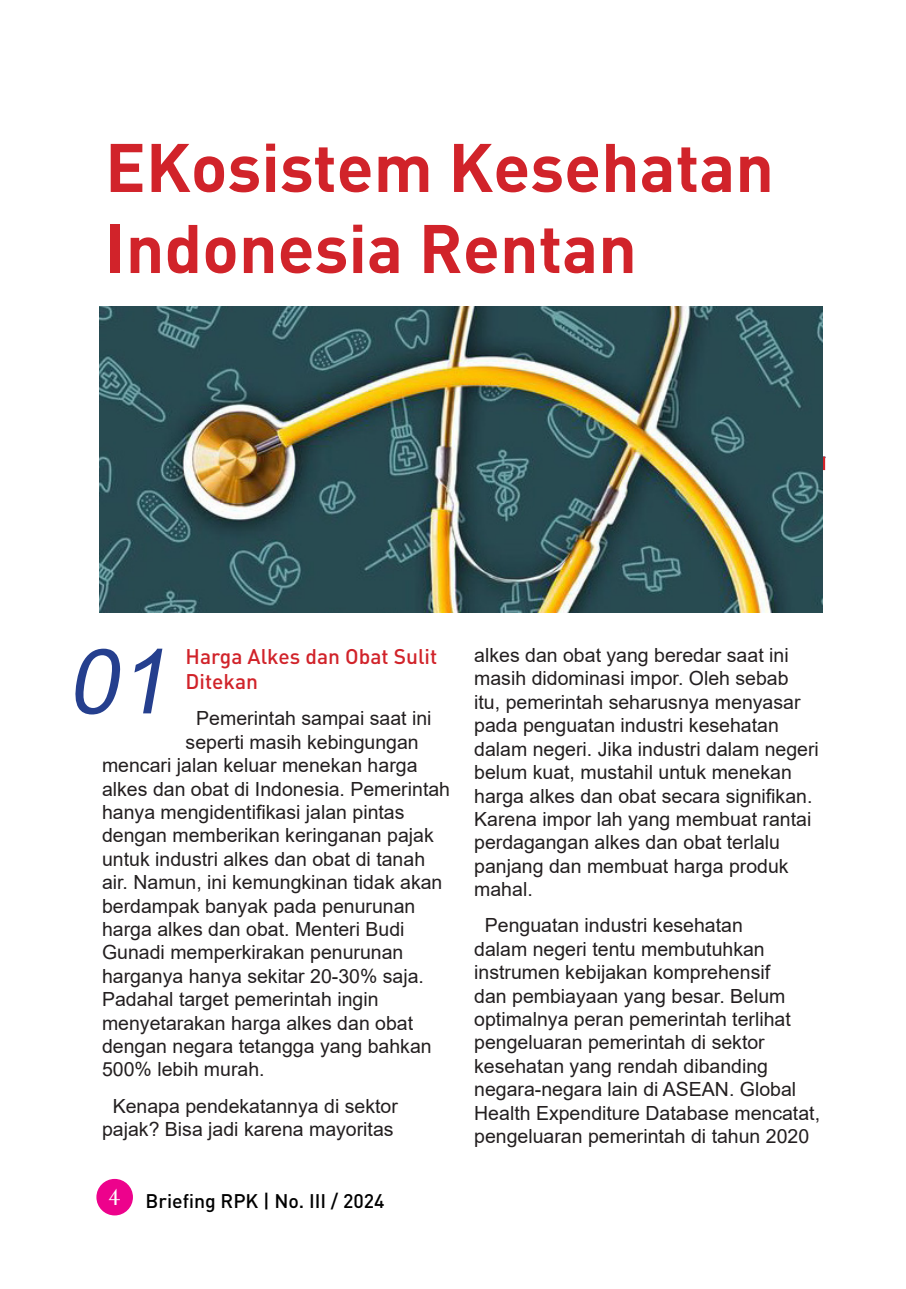
<style>
.page{position:relative;width:906px;height:1289px;background:#fff}
.page>*{position:absolute;margin:0;border:0;box-sizing:border-box;transform-origin:0 0}
.t1{font:italic 90px "Arial";color:#253f8e}
.t2{font:700 67.5px/81px "DIN Pro";color:#d1232a}
.Sub_JUDUL{font:500 21px/25.2px "DIN Pro";color:#d1232a}
.t3{font:19.5px/23.4px "Arial";color:#231f20}
.t4{font:500 19.5px "DIN Pro";color:#000}
.t5{font:19.5px "New Yorker W01 Type";color:#fff}
</style>
<div class="page">
<div style="left:97px;top:1179px;width:35px;height:35px;background:#ed028c;border-radius:50%"></div>
<div style="left:96px;top:1178px;width:37px;height:37px;border:2px solid #ed028c;border-radius:50%"></div>
<svg style="left:822px;top:456px;width:3px;height:14px"></svg>
<img style="left:99px;top:306px;width:723px;height:306px">
<p class="t2" style="left:105px;top:124px;width:670px">EKosistem Kesehatan<br>Indonesia Rentan</p>
<p class="t1" style="left:67px;top:619px;width:123px">01</p>
<p class="Sub_JUDUL" style="left:186px;top:643px;width:253px">Harga Alkes dan Obat Sulit<br>Ditekan</p>
<p class="t3" style="left:196px;top:706px;width:237px">Pemerintah sampai saat ini</p>
<p class="t3" style="left:186px;top:730px;width:235px">seperti masih kebingungan</p>
<p class="t3" style="left:102px;top:753px;width:317px">mencari jalan keluar menekan harga</p>
<p class="t3" style="left:102px;top:776px;width:349px">alkes dan obat di Indonesia. Pemerintah</p>
<p class="t3" style="left:102px;top:800px;width:304px">hanya mengidentifikasi jalan pintas</p>
<p class="t3" style="left:102px;top:823px;width:333px">dengan memberikan keringanan pajak</p>
<p class="t3" style="left:102px;top:847px;width:325px">untuk industri alkes dan obat di tanah</p>
<p class="t3" style="left:102px;top:870px;width:342px">air. Namun, ini kemungkinan tidak akan</p>
<p class="t3" style="left:102px;top:893px;width:315px">berdampak banyak pada penurunan</p>
<p class="t3" style="left:102px;top:917px;width:304px">harga alkes dan obat. Menteri Budi</p>
<p class="t3" style="left:102px;top:940px;width:303px">Gunadi memperkirakan penurunan</p>
<p class="t3" style="left:102px;top:964px;width:323px">harganya hanya sekitar 20-30% saja.</p>
<p class="t3" style="left:102px;top:987px;width:278px">Padahal target pemerintah ingin</p>
<p class="t3" style="left:102px;top:1010px;width:313px">menyetarakan harga alkes dan obat</p>
<p class="t3" style="left:102px;top:1034px;width:331px">dengan negara tetangga yang bahkan</p>
<p class="t3" style="left:102px;top:1057px;width:164px">500% lebih murah.</p>
<p class="t3" style="left:102px;top:1093px;width:297px;text-align:center">Kenapa pendekatannya di sektor pajak? Bisa jadi karena mayoritas</p>
<p class="t5" style="left:109px;top:1186px;width:14px">4</p>
<p class="t4" style="left:146px;top:1187px;width:240px">Briefing RPK | No. III / 2024</p>
<p class="t3" style="left:474px;top:643px;width:346px">alkes dan obat yang beredar saat ini masih didominasi impor. Oleh sebab itu, pemerintah seharusnya menyasar pada penguatan industri kesehatan dalam negeri. Jika industri dalam negeri belum kuat, mustahil untuk menekan harga alkes dan obat secara signifikan.<br>Karena impor lah yang membuat rantai perdagangan alkes dan obat terlalu panjang dan membuat harga produk mahal.</p>
<p class="t3" style="left:474px;top:913px;width:347px;text-indent:11px">Penguatan industri kesehatan<br>dalam negeri tentu membutuhkan instrumen kebijakan komprehensif<br>dan pembiayaan yang besar. Belum optimalnya peran pemerintah terlihat pengeluaran pemerintah di sektor kesehatan yang rendah dibanding negara-negara lain di ASEAN. Global Health Expenditure Database mencatat, pengeluaran pemerintah di tahun 2020</p>
</div>
